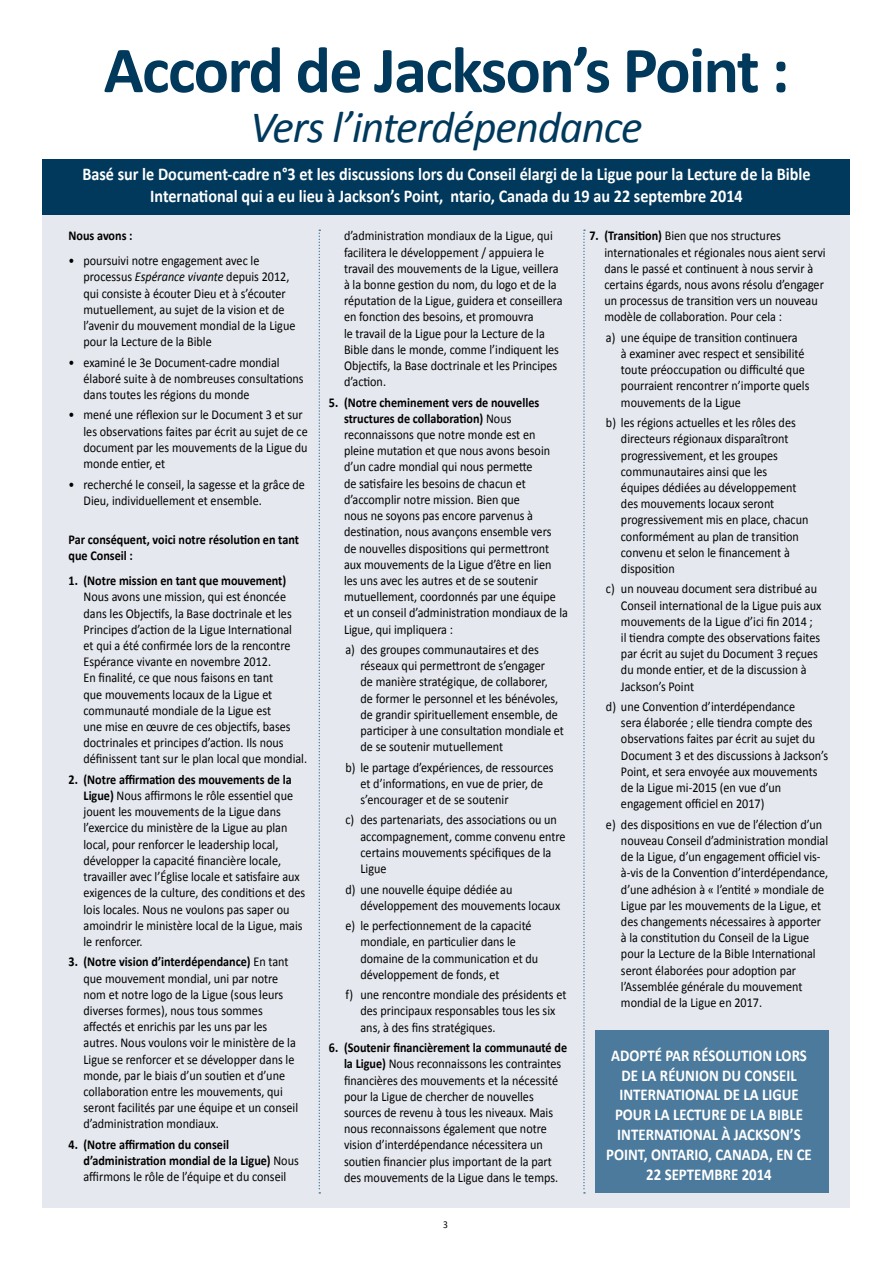
<style>
.page{position:relative;width:893px;height:1263px;background:#fff}
.page>*{position:absolute;margin:0;border:0;box-sizing:border-box;transform-origin:0 0}
.t1{font:700 66px "Calibri";letter-spacing:-.025em;color:#00395c}
.t2{font:italic 45px "Calibri";letter-spacing:-.025em;color:#00395c}
.t3{font:700 18px/21.6px "Calibri";color:#fff;text-align:center;scale:.9 1}
.t4{font:700 16.5px/19.8px "Calibri";color:#fff;text-align:center;scale:.9 1}
.t5{font:13.5px/16.2px "Calibri";color:#000;scale:.9 1}
.t6{font:700 13.5px/16.2px "Calibri";color:#000;scale:.9 1}
.t7{font:10.5px "Calibri";color:#000;scale:.9 1}
.s1{font-style:italic}
.s2{font-weight:700}
.s3{font-weight:400}
</style>
<div class="page">
<div style="left:43px;top:209px;width:807px;height:999px;background:#e5e8ee"></div>
<div style="left:43px;top:159px;width:807px;height:56px;background:#00395c"></div>
<div style="left:595px;top:1030px;width:234px;height:163px;background:#4b7a9c"></div>
<svg style="left:319px;top:230px;width:1px;height:963px"></svg>
<svg style="left:583px;top:230px;width:2px;height:963px"></svg>
<h1 class="t1" style="left:104px;top:29px;width:687px">Accord de Jackson’s Point :</h1>
<h2 class="t2" style="left:250px;top:99px;width:394px">Vers l’interdépendance</h2>
<h3 class="t3" style="left:82px;top:162px;width:811px">Basé sur le Document-cadre n°3 et les discussions lors du Conseil élargi de la Ligue pour la Lecture de la Bible<br>International qui a eu lieu à Jackson’s Point, ntario, Canada du 19 au 22 septembre 2014</h3>
<p class="t6" style="left:69px;top:227px;width:73px">Nous avons :</p>
<p class="t5" style="left:84px;top:252px;width:237px;text-indent:-15px">• poursuivi notre engagement avec le processus <span class="s1">Espérance vivante</span> depuis 2012, qui consiste à écouter Dieu et à s’écouter mutuellement, au sujet de la vision et de l’avenir du mouvement mondial de la Ligue pour la Lecture de la Bible</p>
<p class="t5" style="left:84px;top:353px;width:246px;text-indent:-15px">• examiné le 3e Document-cadre mondial élaboré suite à de nombreuses consultations dans toutes les régions du monde</p>
<p class="t5" style="left:84px;top:406px;width:251px;text-indent:-15px">• mené une réflexion sur le Document 3 et sur les observations faites par écrit au sujet de ce document par les mouvements de la Ligue du monde entier, et</p>
<p class="t5" style="left:84px;top:475px;width:248px;text-indent:-15px">• recherché le conseil, la sagesse et la grâce de<br>Dieu, individuellement et ensemble.</p>
<p class="t6" style="left:69px;top:531px;width:258px">Par conséquent, voici notre résolution en tant que Conseil :</p>
<p class="t6" style="left:69px;top:572px;width:243px">1. (Notre mission en tant que mouvement)</p>
<p class="t5" style="left:84px;top:588px;width:250px">Nous avons une mission, qui est énoncée dans les Objectifs, la Base doctrinale et les Principes d’action de la Ligue International<br>et qui a été confirmée lors de la rencontre Espérance vivante en novembre 2012.<br>En finalité, ce que nous faisons en tant<br>que mouvements locaux de la Ligue et communauté mondiale de la Ligue est<br>une mise en œuvre de ces objectifs, bases doctrinales et principes d’action. Ils nous définissent tant sur le plan local que mondial.</p>
<p class="t5" style="left:84px;top:771px;width:248px;text-indent:-15px"><span class="s2">2. (Notre affirmation des mouvements de la Ligue)</span> Nous affirmons le rôle essentiel que jouent les mouvements de la Ligue dans l’exercice du ministère de la Ligue au plan local, pour renforcer le leadership local, développer la capacité financière locale, travailler avec l’Église locale et satisfaire aux exigences de la culture, des conditions et des lois locales. Nous ne voulons pas saper ou amoindrir le ministère local de la Ligue, mais le renforcer.</p>
<p class="t5" style="left:84px;top:953px;width:240px;text-indent:-15px"><span class="s2">3. (Notre vision d’interdépendance)</span> En tant que mouvement mondial, uni par notre nom et notre logo de la Ligue (sous leurs diverses formes), nous tous sommes affectés et enrichis par les uns par les autres. Nous voulons voir le ministère de la Ligue se renforcer et se développer dans le monde, par le biais d’un soutien et d’une collaboration entre les mouvements, qui seront facilités par une équipe et un conseil d’administration mondiaux.</p>
<p class="t6" style="left:84px;top:1135px;width:241px;text-indent:-15px">4. (Notre affirmation du conseil d’administration mondial de la Ligue) <span class="s3">Nous affirmons le rôle de l’équipe et du conseil</span></p>
<p class="t5" style="left:604px;top:227px;width:247px;text-indent:-15px"><span class="s2">7. (Transition)</span> Bien que nos structures internationales et régionales nous aient servi dans le passé et continuent à nous servir à certains égards, nous avons résolu d’engager un processus de transition vers un nouveau modèle de collaboration. Pour cela :</p>
<p class="t5" style="left:621px;top:329px;width:211px;text-indent:-15px">a) une équipe de transition continuera<br>à examiner avec respect et sensibilité toute préoccupation ou difficulté que pourraient rencontrer n’importe quels mouvements de la Ligue</p>
<p class="t5" style="left:621px;top:414px;width:210px;text-indent:-15px">b) les régions actuelles et les rôles des directeurs régionaux disparaîtront progressivement, et les groupes communautaires ainsi que les équipes dédiées au développement des mouvements locaux seront progressivement mis en place, chacun conformément au plan de transition convenu et selon le financement à disposition</p>
<p class="t5" style="left:621px;top:580px;width:224px;text-indent:-15px">c) un nouveau document sera distribué au Conseil international de la Ligue puis aux mouvements de la Ligue d’ici fin 2014 ; il tiendra compte des observations faites par écrit au sujet du Document 3 reçues du monde entier, et de la discussion à Jackson’s Point</p>
<p class="t5" style="left:621px;top:698px;width:232px;text-indent:-15px">d) une Convention d’interdépendance<br>sera élaborée ; elle tiendra compte des observations faites par écrit au sujet du Document 3 et des discussions à Jackson’s Point, et sera envoyée aux mouvements de la Ligue mi-2015 (en vue d’un engagement officiel en 2017)</p>
<p class="t5" style="left:621px;top:815px;width:232px;text-indent:-15px">e) des dispositions en vue de l’élection d’un nouveau Conseil d’administration mondial de la Ligue, d’un engagement officiel vis&shy;à-vis de la Convention d’interdépendance, d’une adhésion à « l’entité » mondiale de Ligue par les mouvements de la Ligue, et des changements nécessaires à apporter à la constitution du Conseil de la Ligue pour la Lecture de la Bible International seront élaborées pour adoption par l’Assemblée générale du mouvement mondial de la Ligue en 2017.</p>
<p class="t4" style="left:606px;top:1044px;width:230px">ADOPTÉ PAR RÉSOLUTION LORS<br>DE LA RÉUNION DU CONSEIL<br>INTERNATIONAL DE LA LIGUE<br>POUR LA LECTURE DE LA BIBLE<br>INTERNATIONAL À JACKSON’S<br>POINT, ONTARIO, CANADA, EN CE<br>22 SEPTEMBRE 2014</p>
<p class="t5" style="left:344px;top:227px;width:244px">d’administration mondiaux de la Ligue, qui facilitera le développement / appuiera le travail des mouvements de la Ligue, veillera à la bonne gestion du nom, du logo et de la réputation de la Ligue, guidera et conseillera en fonction des besoins, et promouvra<br>le travail de la Ligue pour la Lecture de la Bible dans le monde, comme l’indiquent les Objectifs, la Base doctrinale et les Principes d’action.</p>
<p class="t5" style="left:344px;top:393px;width:250px;text-indent:-15px"><span class="s2">5. (Notre cheminement vers de nouvelles structures de collaboration)</span> Nous reconnaissons que notre monde est en pleine mutation et que nous avons besoin d’un cadre mondial qui nous permette<br>de satisfaire les besoins de chacun et d’accomplir notre mission. Bien que<br>nous ne soyons pas encore parvenus à destination, nous avançons ensemble vers<br>de nouvelles dispositions qui permettront aux mouvements de la Ligue d’être en lien les uns avec les autres et de se soutenir mutuellement, coordonnés par une équipe et un conseil d’administration mondiaux de la Ligue, qui impliquera :</p>
<p class="t5" style="left:360px;top:641px;width:228px;text-indent:-15px">a) des groupes communautaires et des réseaux qui permettront de s’engager<br>de manière stratégique, de collaborer,<br>de former le personnel et les bénévoles, de grandir spirituellement ensemble, de participer à une consultation mondiale et de se soutenir mutuellement</p>
<p class="t5" style="left:360px;top:758px;width:216px;text-indent:-15px">b) le partage d’expériences, de ressources et d’informations, en vue de prier, de s’encourager et de se soutenir</p>
<p class="t5" style="left:360px;top:811px;width:229px;text-indent:-15px">c) des partenariats, des associations ou un accompagnement, comme convenu entre certains mouvements spécifiques de la<br>Ligue</p>
<p class="t5" style="left:360px;top:880px;width:223px;text-indent:-15px">d) une nouvelle équipe dédiée au développement des mouvements locaux</p>
<p class="t5" style="left:360px;top:917px;width:199px;text-indent:-15px">e) le perfectionnement de la capacité mondiale, en particulier dans le domaine de la communication et du développement de fonds, et</p>
<p class="t5" style="left:360px;top:986px;width:230px;text-indent:-15px">f) une rencontre mondiale des présidents et des principaux responsables tous les six ans, à des fins stratégiques.</p>
<p class="t5" style="left:344px;top:1039px;width:249px;text-indent:-15px"><span class="s2">6. (Soutenir financièrement la communauté de la Ligue)</span> Nous reconnaissons les contraintes financières des mouvements et la nécessité pour la Ligue de chercher de nouvelles sources de revenu à tous les niveaux. Mais nous reconnaissons également que notre vision d’interdépendance nécessitera un soutien financier plus important de la part des mouvements de la Ligue dans le temps.</p>
<p class="t7" style="left:443px;top:1218px;width:7px">3</p>
</div>
